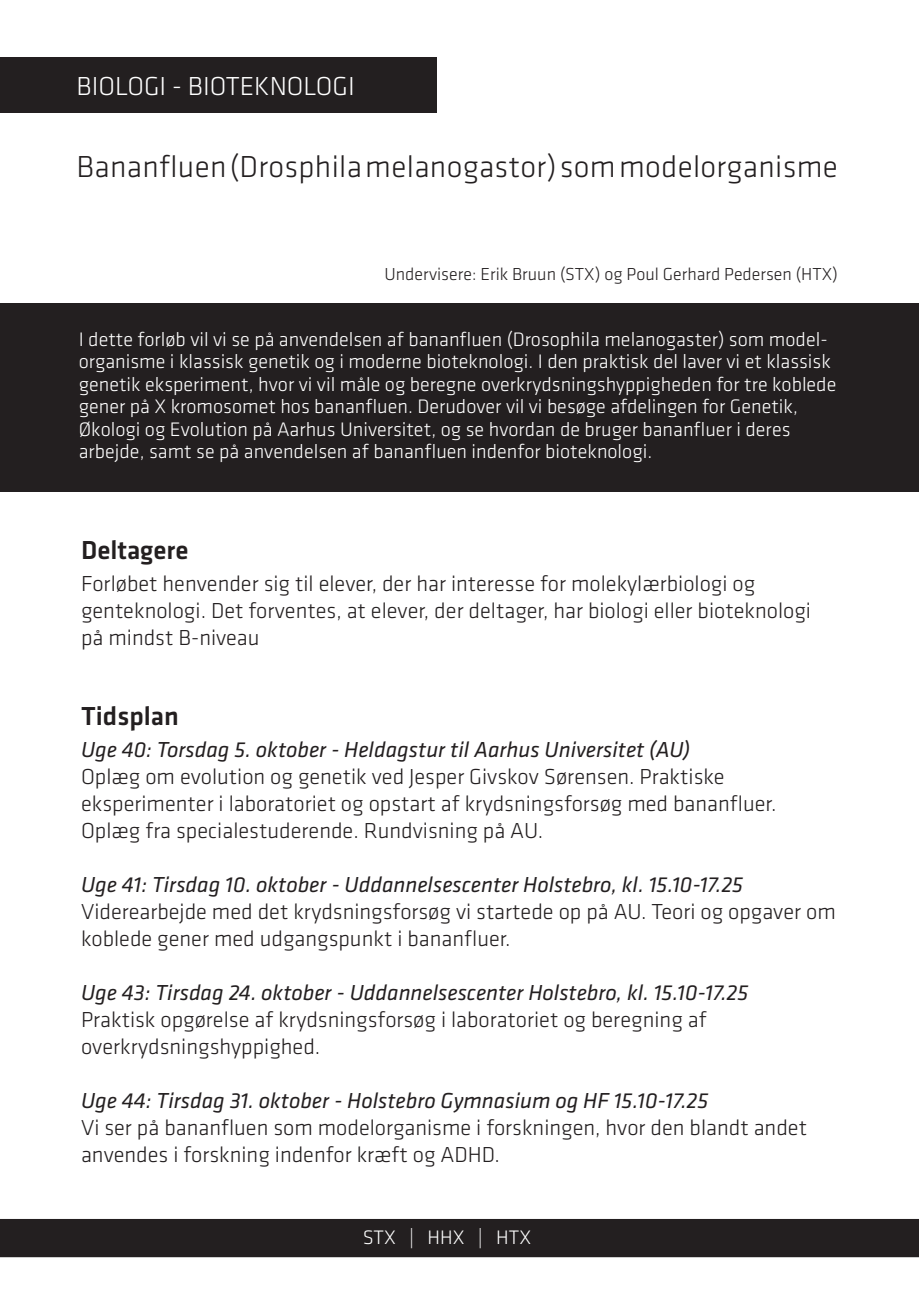
<style>
.page{position:relative;width:919px;height:1314px;background:#fff}
.page>*{position:absolute;margin:0;border:0;box-sizing:border-box;transform-origin:0 0}
.Overskrift{font:300 31.5px "Klavika";letter-spacing:.01em;color:#231f20}
.Fag{font:300 27px "Klavika";color:#fff}
.Mellemrubrik{font:500 27px "Klavika";color:#231f20}
.Brød__tidsplan__luft{font:300 22.5px/27px "Klavika";color:#231f20}
.Brød__tidsplan__luft-2{font:italic 22.5px "Klavika";color:#231f20}
.Brød{font:300 22.5px/27px "Klavika";color:#231f20}
.Brød-2{font:300 20.25px/22.5px "Klavika";color:#fff}
.Brød-3{font:300 18px "Klavika";color:#231f20}
</style>
<div class="page">
<div style="left:0;top:303px;width:918px;height:189px;background:#231f20"></div>
<div style="left:0;top:1219px;width:918px;height:38px;background:#231f20"></div>
<div style="left:0;top:57px;width:436px;height:56px;background:#231f20"></div>
<p class="Fag" style="left:77px;top:71px;width:279px">BIOLOGI - BIOTEKNOLOGI</p>
<p class="Overskrift" style="left:77px;top:149px;width:762px">Bananfluen (Drosphila melanogastor) som modelorganisme</p>
<p class="Brød-3" style="left:384px;top:265px;width:455px">Undervisere: Erik Bruun (STX) og Poul Gerhard Pedersen (HTX)</p>
<p class="Brød-2" style="left:79px;top:328px;width:759px">I dette forløb vil vi se på anvendelsen af bananfluen (Drosophila melanogaster) som model&shy;organisme i klassisk genetik og i moderne bioteknologi. I den praktisk del laver vi et klassisk genetik eksperiment, hvor vi vil måle og beregne overkrydsningshyppigheden for tre koblede gener på X kromosomet hos bananfluen. Derudover vil vi besøge afdelingen for Genetik, Økologi og Evolution på Aarhus Universitet, og se hvordan de bruger bananfluer i deres arbejde, samt se på anvendelsen af bananfluen indenfor bioteknologi.</p>
<p class="Mellemrubrik" style="left:81px;top:535px;width:109px">Deltagere</p>
<p class="Brød" style="left:81px;top:570px;width:731px">Forløbet henvender sig til elever, der har interesse for molekylærbiologi og genteknologi. Det forventes, at elever, der deltager, har biologi eller bioteknologi på mindst B-niveau</p>
<p class="Mellemrubrik" style="left:81px;top:701px;width:99px">Tidsplan</p>
<p class="Brød__tidsplan__luft-2" style="left:81px;top:737px;width:610px">Uge 40: Torsdag 5. oktober - Heldagstur til Aarhus Universitet (AU)</p>
<p class="Brød__tidsplan__luft" style="left:81px;top:764px;width:696px">Oplæg om evolution og genetik ved Jesper Givskov Sørensen. Praktiske eksperimenter i laboratoriet og opstart af krydsningsforsøg med bananfluer.<br>Oplæg fra specialestuderende. Rundvisning på AU.</p>
<p class="Brød__tidsplan__luft-2" style="left:81px;top:872px;width:663px">Uge 41: Tirsdag 10. oktober - Uddannelsescenter Holstebro, kl. 15.10-17.25</p>
<p class="Brød__tidsplan__luft" style="left:81px;top:899px;width:756px">Viderearbejde med det krydsningsforsøg vi startede op på AU. Teori og opgaver om koblede gener med udgangspunkt i bananfluer.</p>
<p class="Brød__tidsplan__luft-2" style="left:81px;top:980px;width:668px">Uge 43: Tirsdag 24. oktober - Uddannelsescenter Holstebro, kl. 15.10-17.25</p>
<p class="Brød__tidsplan__luft" style="left:81px;top:1007px;width:627px">Praktisk opgørelse af krydsningsforsøg i laboratoriet og beregning af overkrydsningshyppighed.</p>
<p class="Brød__tidsplan__luft-2" style="left:81px;top:1088px;width:628px">Uge 44: Tirsdag 31. oktober - Holstebro Gymnasium og HF 15.10-17.25</p>
<p class="Brød__tidsplan__luft" style="left:81px;top:1115px;width:727px">Vi ser på bananfluen som modelorganisme i forskningen, hvor den blandt andet anvendes i forskning indenfor kræft og ADHD.</p>
<p class="Brød-2" style="left:362px;top:1226px;width:170px">STX | HHX | HTX</p>
</div>
